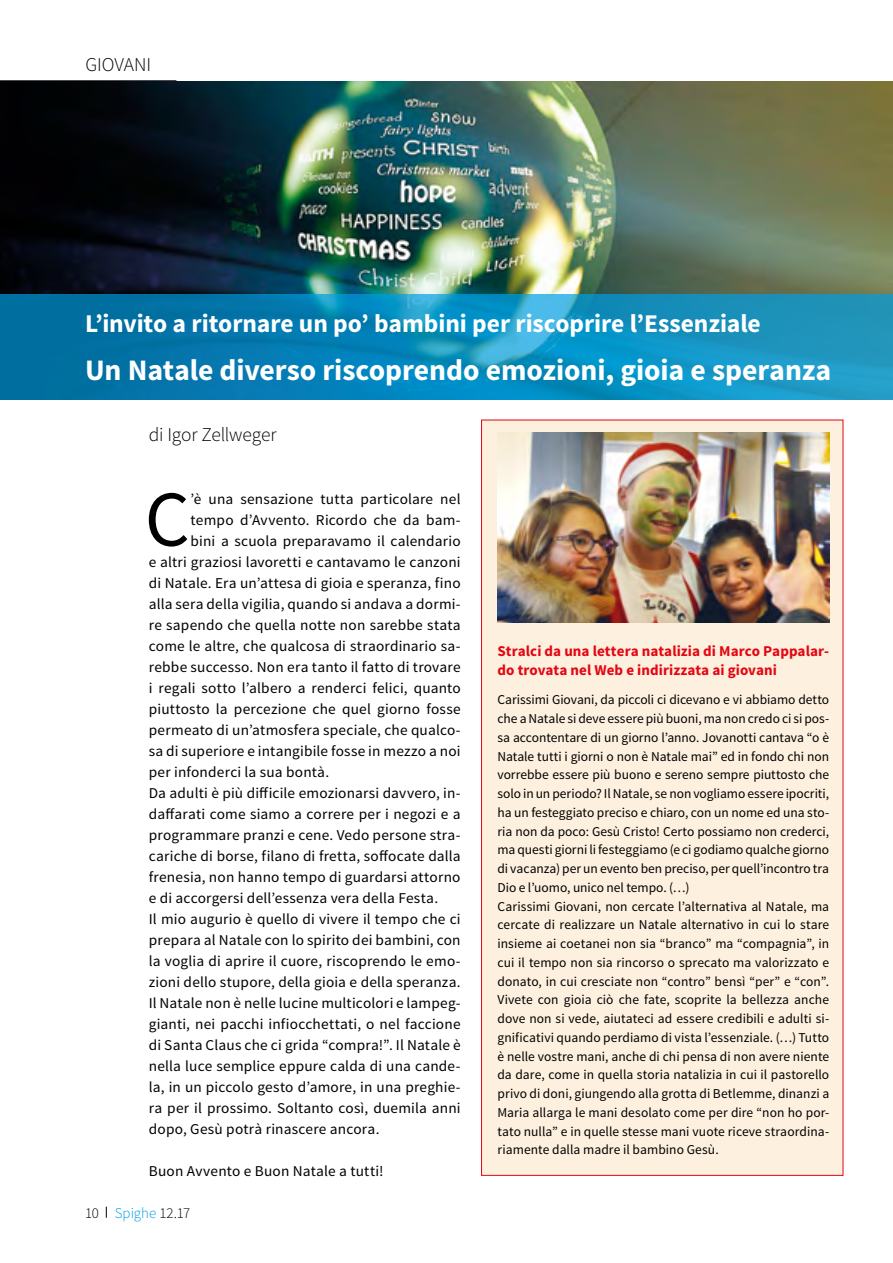
<style>
.page{position:relative;width:893px;height:1263px;background:#fff}
.page>*{position:absolute;margin:0;border:0;box-sizing:border-box;transform-origin:0 0}
.t1{font:79.05px "Source Sans Pro";color:#000}
.t2{font:700 29.7px "Source Sans Pro";letter-spacing:-.005em;color:#fff}
.t3{font:700 25.5px "Source Sans Pro";letter-spacing:-.005em;color:#fff}
.t4{font:300 19.5px "Source Sans Pro";letter-spacing:-.01em;color:#000}
.t5{font:15px "Source Sans Pro";letter-spacing:.01em;color:#000}
.t6{font:700 15px/19.5px "Source Sans Pro";letter-spacing:.005em;color:#e30613}
.t7{font:300 15px "Source Sans Pro";color:#000}
.t8{font:13.5px/18.8px "Source Sans Pro";color:#000}
.s1{color:#009fe3}
</style>
<div class="page">
<hr style="left:0;top:80px;width:176px;height:1px;background:#000">
<div style="left:481px;top:420px;width:362px;height:756px;background:#fef0de;border:1px solid #e30613"></div>
<img style="left:0;top:81px;width:893px;height:318px">
<svg style="left:0;top:294px;width:892px;height:105px;background:#0c88b8"></svg>
<img style="left:497px;top:433px;width:332px;height:190px">
<h3 class="t4" style="left:85px;top:53px;width:67px">GIOVANI</h3>
<h3 class="t3" style="left:85px;top:307px;width:677px">L’invito a ritornare un po’ bambini per riscoprire l’Essenziale</h3>
<h2 class="t2" style="left:85px;top:351px;width:748px">Un Natale diverso riscoprendo emozioni, gioia e speranza</h2>
<h3 class="t4" style="left:149px;top:422px;width:129px">di Igor Zellweger</h3>
<h1 class="t1" style="left:145px;top:470px;width:47px">C</h1>
<p class="t5" style="left:191px;top:489px;width:271px">’è una sensazione tutta particolare nel</p>
<p class="t5" style="left:191px;top:510px;width:272px">tempo d’Avvento. Ricordo che da bam-</p>
<p class="t5" style="left:191px;top:531px;width:272px">bini a scuola preparavamo il calendario</p>
<p class="t5" style="left:149px;top:552px;width:313px">e altri graziosi lavoretti e cantavamo le canzoni</p>
<p class="t5" style="left:149px;top:573px;width:313px">di Natale. Era un’attesa di gioia e speranza, fino</p>
<p class="t5" style="left:149px;top:594px;width:313px">alla sera della vigilia, quando si andava a dormi-</p>
<p class="t5" style="left:149px;top:615px;width:313px">re sapendo che quella notte non sarebbe stata</p>
<p class="t5" style="left:149px;top:636px;width:313px">come le altre, che qualcosa di straordinario sa-</p>
<p class="t5" style="left:149px;top:657px;width:313px">rebbe successo. Non era tanto il fatto di trovare</p>
<p class="t5" style="left:149px;top:678px;width:313px">i regali sotto l’albero a renderci felici, quanto</p>
<p class="t5" style="left:149px;top:699px;width:313px">piuttosto la percezione che quel giorno fosse</p>
<p class="t5" style="left:149px;top:720px;width:313px">permeato di un’atmosfera speciale, che qualco-</p>
<p class="t5" style="left:149px;top:741px;width:313px">sa di superiore e intangibile fosse in mezzo a noi</p>
<p class="t5" style="left:149px;top:762px;width:182px">per infonderci la sua bontà.</p>
<p class="t5" style="left:149px;top:783px;width:313px">Da adulti è più difficile emozionarsi davvero, in-</p>
<p class="t5" style="left:149px;top:804px;width:313px">daffarati come siamo a correre per i negozi e a</p>
<p class="t5" style="left:149px;top:825px;width:313px">programmare pranzi e cene. Vedo persone stra-</p>
<p class="t5" style="left:149px;top:846px;width:313px">cariche di borse, filano di fretta, soffocate dalla</p>
<p class="t5" style="left:149px;top:867px;width:313px">frenesia, non hanno tempo di guardarsi attorno</p>
<p class="t5" style="left:149px;top:888px;width:291px">e di accorgersi dell’essenza vera della Festa.</p>
<p class="t5" style="left:149px;top:909px;width:313px">Il mio augurio è quello di vivere il tempo che ci</p>
<p class="t5" style="left:149px;top:930px;width:313px">prepara al Natale con lo spirito dei bambini, con</p>
<p class="t5" style="left:149px;top:951px;width:313px">la voglia di aprire il cuore, riscoprendo le emo-</p>
<p class="t5" style="left:149px;top:972px;width:313px">zioni dello stupore, della gioia e della speranza.</p>
<p class="t5" style="left:149px;top:993px;width:313px">Il Natale non è nelle lucine multicolori e lampeg-</p>
<p class="t5" style="left:149px;top:1014px;width:313px">gianti, nei pacchi infiocchettati, o nel faccione</p>
<p class="t5" style="left:149px;top:1035px;width:313px">di Santa Claus che ci grida “compra!”. Il Natale è</p>
<p class="t5" style="left:149px;top:1056px;width:313px">nella luce semplice eppure calda di una cande-</p>
<p class="t5" style="left:149px;top:1077px;width:313px">la, in un piccolo gesto d’amore, in una preghie-</p>
<p class="t5" style="left:149px;top:1098px;width:313px">ra per il prossimo. Soltanto così, duemila anni</p>
<p class="t5" style="left:149px;top:1119px;width:232px">dopo, Gesù potrà rinascere ancora.</p>
<p class="t5" style="left:149px;top:1161px;width:236px">Buon Avvento e Buon Natale a tutti!</p>
<p class="t7" style="left:85px;top:1204px;width:107px">10 <span class="s1">Spighe</span> 12.17</p>
<p class="t6" style="left:497px;top:641px;width:333px">Stralci da una lettera natalizia di Marco Pappalar&shy;do trovata nel Web e indirizzata ai giovani</p>
<p class="t8" style="left:497px;top:691px;width:333px">Carissimi Giovani, da piccoli ci dicevano e vi abbiamo detto che a Natale si deve essere più buoni, ma non credo ci si pos&shy;sa accontentare di un giorno l’anno. Jovanotti cantava “o è Natale tutti i giorni o non è Natale mai” ed in fondo chi non vorrebbe essere più buono e sereno sempre piuttosto che solo in un periodo? Il Natale, se non vogliamo essere ipocriti, ha un festeggiato preciso e chiaro, con un nome ed una sto&shy;ria non da poco: Gesù Cristo! Certo possiamo non crederci, ma questi giorni li festeggiamo (e ci godiamo qualche giorno di vacanza) per un evento ben preciso, per quell’incontro tra Dio e l’uomo, unico nel tempo. (…)<br>Carissimi Giovani, non cercate l’alternativa al Natale, ma cercate di realizzare un Natale alternativo in cui lo stare insieme ai coetanei non sia “branco” ma “compagnia”, in cui il tempo non sia rincorso o sprecato ma valorizzato e donato, in cui cresciate non “contro” bensì “per” e “con”.<br>Vivete con gioia ciò che fate, scoprite la bellezza anche dove non si vede, aiutateci ad essere credibili e adulti si&shy;gnificativi quando perdiamo di vista l’essenziale. (…) Tutto è nelle vostre mani, anche di chi pensa di non avere niente da dare, come in quella storia natalizia in cui il pastorello privo di doni, giungendo alla grotta di Betlemme, dinanzi a Maria allarga le mani desolato come per dire “non ho por&shy;tato nulla” e in quelle stesse mani vuote riceve straordina&shy;riamente dalla madre il bambino Gesù.</p>
</div>
